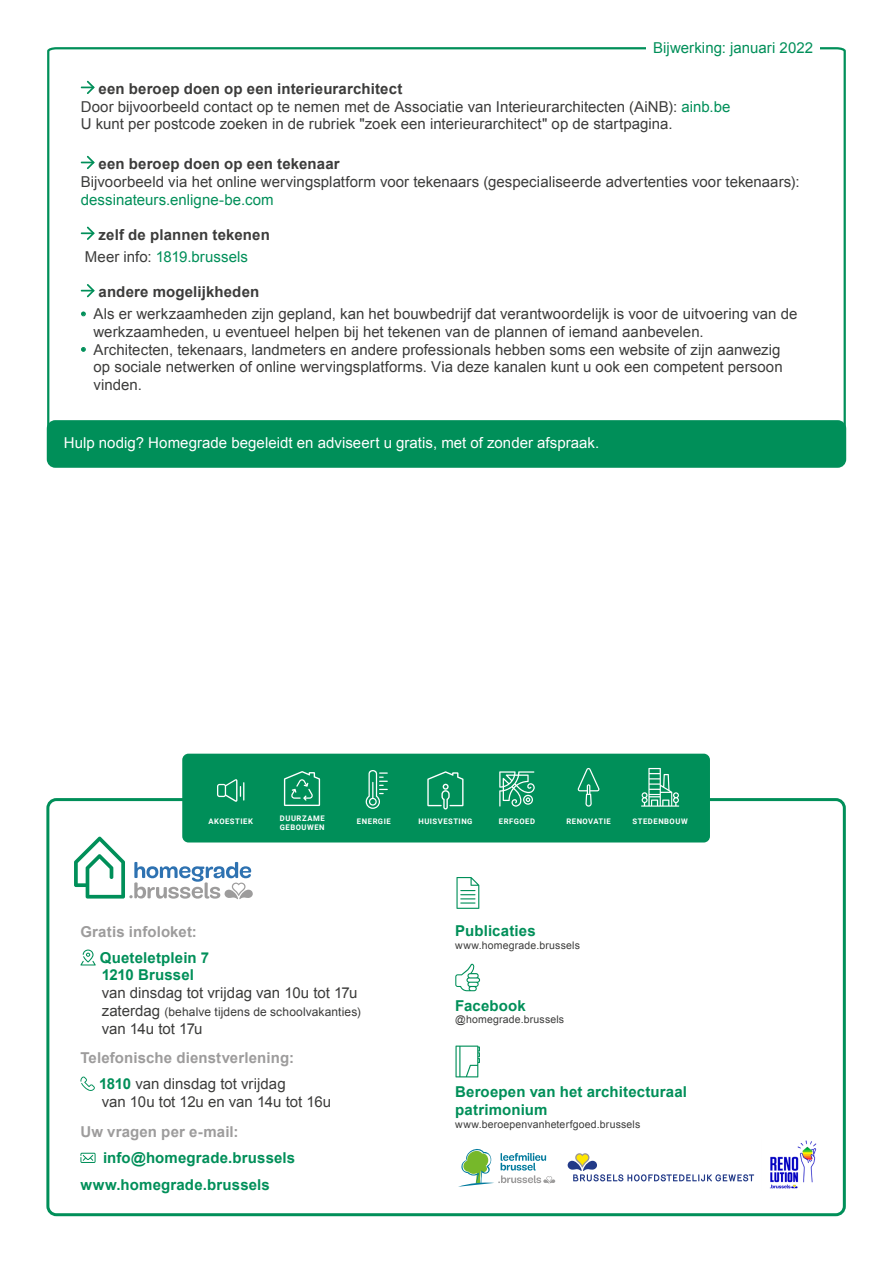
<style>
.page{position:relative;width:893px;height:1263px;background:#fff}
.page>*{position:absolute;margin:0;border:0;box-sizing:border-box;transform-origin:0 0}
.t1{font:15px/17.7px "Arial";color:#3c3c3b}
.t2{font:700 15px/18px "Arial";letter-spacing:.01em;color:#008f59}
.t3{font:700 15px/21.9px "Arial";letter-spacing:.01em;color:#3c3c3b}
.t4{font:700 15px/26.5px "Arial";letter-spacing:.01em;color:#9d9c9c}
.t5{font:15px "Arial";letter-spacing:.005em;color:#fff}
.t6{font:15px "Arial";color:#008f59}
.t7{font:12px "Arial";letter-spacing:.01em;color:#3c3c3b}
.t8{font:10.5px "Arial";letter-spacing:.015em;color:#3c3c3b}
.t9{font:700 7.65px/8.7px "Roboto";letter-spacing:.065em;color:#fff}
.s1{font-weight:700}
.s2{color:#008f59}
.s3{font-weight:400}
.s4{font-weight:400;color:#008f59}
.s5{font-size:15px}
.s6{font-weight:400;color:#3c3c3b}
</style>
<div class="page">
<svg style="left:46px;top:47px;width:801px;height:398px"></svg>
<svg style="left:81px;top:81px;width:13px;height:13px"></svg>
<svg style="left:81px;top:156px;width:13px;height:13px"></svg>
<svg style="left:81px;top:227px;width:13px;height:13px"></svg>
<svg style="left:81px;top:284px;width:13px;height:13px"></svg>
<div style="left:47px;top:420px;width:799px;height:48px;background:#008f59;border-radius:9px"></div>
<div style="left:46px;top:798px;width:800px;height:418px;border:3px solid #008f59;border-radius:9px"></div>
<svg style="left:456px;top:877px;width:23px;height:32px"></svg>
<svg style="left:455px;top:964px;width:25px;height:27px"></svg>
<svg style="left:455px;top:1045px;width:25px;height:32px"></svg>
<svg style="left:80px;top:949px;width:16px;height:16px"></svg>
<svg style="left:80px;top:1076px;width:15px;height:15px"></svg>
<svg style="left:80px;top:1153px;width:16px;height:10px"></svg>
<svg style="left:74px;top:837px;width:179px;height:62px"></svg>
<div style="left:182px;top:754px;width:528px;height:88px;background:#008f59;border-radius:6px"></div>
<div style="left:646px;top:42px;width:174px;height:13px;background:#fff"></div>
<svg style="left:578px;top:768px;width:22px;height:39px"></svg>
<svg style="left:366px;top:770px;width:22px;height:39px"></svg>
<svg style="left:499px;top:771px;width:36px;height:36px"></svg>
<svg style="left:217px;top:779px;width:27px;height:23px"></svg>
<svg style="left:641px;top:768px;width:38px;height:39px"></svg>
<svg style="left:427px;top:771px;width:36px;height:38px"></svg>
<svg style="left:284px;top:771px;width:36px;height:35px"></svg>
<svg style="left:568px;top:1153px;width:186px;height:28px"></svg>
<img style="left:770px;top:1140px;width:47px;height:49px">
<svg style="left:458px;top:1149px;width:98px;height:38px"></svg>
<p class="t6" style="left:653px;top:38px;width:162px">Bijwerking: januari 2022</p>
<p class="t1" style="left:81px;top:80px;width:651px;text-indent:18px"><span class="s1">een beroep doen op een interieurarchitect<br></span>Door bijvoorbeeld contact op te nemen met de Associatie van Interieurarchitecten (AiNB): <span class="s2">ainb.be<br></span>U kunt per postcode zoeken in de rubriek "zoek een interieurarchitect" op de startpagina.</p>
<p class="t3" style="left:99px;top:153px;width:243px">een beroep doen op een tekenaar</p>
<p class="t1" style="left:81px;top:173px;width:720px">Bijvoorbeeld via het online wervingsplatform voor tekenaars (gespecialiseerde advertenties voor tekenaars):</p>
<p class="t6" style="left:81px;top:189px;width:194px">dessinateurs.enligne-be.com</p>
<p class="t3" style="left:85px;top:224px;width:186px;text-indent:14px">zelf de plannen tekenen<br><span class="s3">Meer info:</span> <span class="s4">1819.brussels</span></p>
<p class="t3" style="left:99px;top:282px;width:162px">andere mogelijkheden</p>
<p class="t1" style="left:94px;top:305px;width:705px;text-indent:-13px"><span class="s2">•</span> Als er werkzaamheden zijn gepland, kan het bouwbedrijf dat verantwoordelijk is voor de uitvoering van de werkzaamheden, u eventueel helpen bij het tekenen van de plannen of iemand aanbevelen.</p>
<p class="t1" style="left:94px;top:341px;width:691px;text-indent:-13px"><span class="s2">•</span> Architecten, tekenaars, landmeters en andere professionals hebben soms een website of zijn aanwezig op sociale netwerken of online wervingsplatforms. Via deze kanalen kunt u ook een competent persoon vinden.</p>
<p class="t5" style="left:64px;top:433px;width:537px">Hulp nodig? Homegrade begeleidt en adviseert u gratis, met of zonder afspraak.</p>
<p class="t9" style="left:280px;top:814px;width:46px">DUURZAME<br>GEBOUWEN</p>
<p class="t9" style="left:208px;top:816px;width:46px">AKOESTIEK</p>
<p class="t9" style="left:357px;top:816px;width:35px">ENERGIE</p>
<p class="t9" style="left:418px;top:816px;width:56px">HUISVESTING</p>
<p class="t9" style="left:499px;top:816px;width:38px">ERFGOED</p>
<p class="t9" style="left:566px;top:816px;width:46px">RENOVATIE</p>
<p class="t9" style="left:633px;top:816px;width:57px">STEDENBOUW</p>
<p class="t4" style="left:80px;top:919px;width:118px">Gratis infoloket:</p>
<p class="t2" style="left:100px;top:949px;width:111px">Queteletplein 7<br>1210 Brussel</p>
<p class="t1" style="left:102px;top:984px;width:257px">van dinsdag tot vrijdag van 10u tot 17u</p>
<p class="t7" style="left:102px;top:1003px;width:261px"><span class="s5">zaterdag</span> (behalve tijdens de schoolvakanties)</p>
<p class="t1" style="left:102px;top:1020px;width:102px">van 14u tot 17u</p>
<p class="t4" style="left:99px;top:1045px;width:197px;text-indent:-19px">Telefonische dienstverlening:<br><span class="s2">1810</span> <span class="s6">van dinsdag tot vrijdag</span></p>
<p class="t1" style="left:102px;top:1093px;width:231px">van 10u tot 12u en van 14u tot 16u</p>
<p class="t4" style="left:80px;top:1119px;width:160px">Uw vragen per e-mail:</p>
<p class="t2" style="left:103px;top:1149px;width:194px">info@homegrade.brussels</p>
<p class="t2" style="left:80px;top:1176px;width:191px">www.homegrade.brussels</p>
<p class="t2" style="left:455px;top:922px;width:82px">Publicaties</p>
<p class="t8" style="left:455px;top:938px;width:126px">www.homegrade.brussels</p>
<p class="t2" style="left:455px;top:997px;width:72px">Facebook</p>
<p class="t8" style="left:455px;top:1013px;width:110px">@homegrade.brussels</p>
<p class="t2" style="left:455px;top:1084px;width:233px">Beroepen van het architecturaal patrimonium</p>
<p class="t8" style="left:455px;top:1117px;width:187px">www.beroepenvanheterfgoed.brussels</p>
</div>
